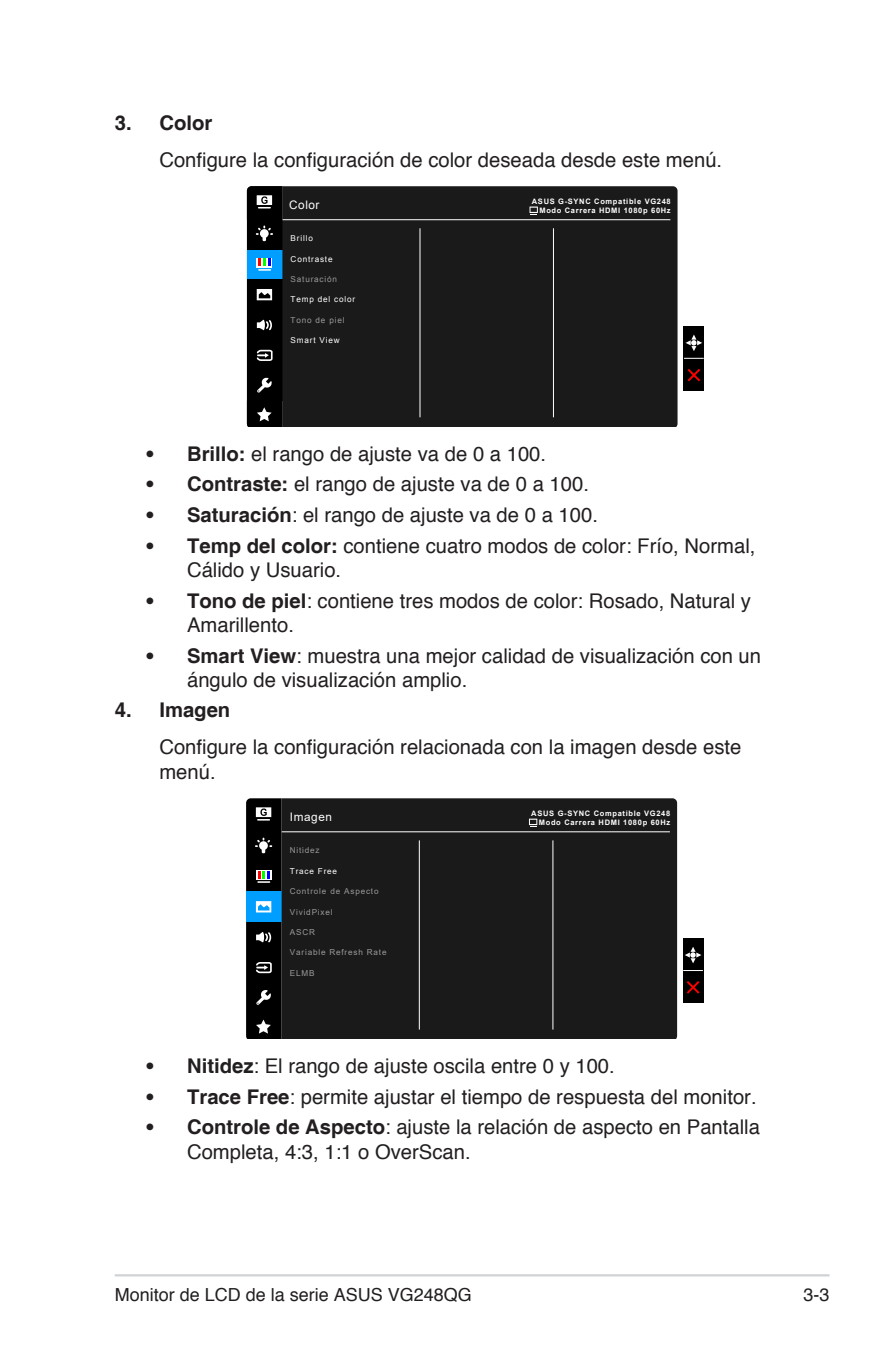
<style>
.page{position:relative;width:893px;height:1346px;background:#fff}
.page>*{position:absolute;margin:0;border:0;box-sizing:border-box;transform-origin:0 0}
.Bulleted_Text{font:20.25px/24.3px "Helvetica";color:#231f20}
.List{font:20.25px/24.3px "Helvetica";color:#231f20}
.List_Bold{font:700 20.25px "Helvetica";color:#231f20}
.Footer_Text-Right{font:18px "Helvetica";color:#231f20}
.Page_No__Right{font:18px "Helvetica";color:#231f20}
.t1{font:11.7px "Arial";letter-spacing:.05em;color:#fff}
.t2{font:8.1px "Arial";letter-spacing:.1em;color:#999}
.t3{font:8.1px "Arial";letter-spacing:.1em;color:#fff}
.t4{font:700 7.42px/8.8px "Arial";letter-spacing:.09em;color:#fff;text-align:right}
.s1{font-weight:700}
</style>
<div class="page">
<hr style="left:115px;top:1274px;width:714px;height:2px;background:#d1d2d4">
<div style="left:282px;top:186px;width:395px;height:240px;background:#1a1a1a"></div>
<hr style="left:283px;top:219px;width:387px;height:1px;background:#fff">
<hr style="left:420px;top:228px;width:1px;height:189px;background:#fff">
<hr style="left:553px;top:228px;width:1px;height:189px;background:#fff">
<svg style="left:529px;top:207px;width:9px;height:6px"></svg>
<svg style="left:530px;top:208px;width:7px;height:7px"></svg>
<svg style="left:247px;top:186px;width:35px;height:240px;background:#192933"></svg>
<div style="left:684px;top:326px;width:20px;height:65px;background:#000"></div>
<svg style="left:684px;top:358px;width:20px;height:1px"></svg>
<svg style="left:686px;top:334px;width:16px;height:17px"></svg>
<svg style="left:688px;top:369px;width:12px;height:12px"></svg>
<div style="left:282px;top:798px;width:395px;height:240px;background:#1a1a1a"></div>
<hr style="left:282px;top:831px;width:388px;height:1px;background:#fff">
<hr style="left:419px;top:840px;width:1px;height:189px;background:#fff">
<hr style="left:552px;top:840px;width:1px;height:189px;background:#fff">
<div style="left:529px;top:818px;width:8px;height:7px;background:#c8c8c8"></div>
<svg style="left:530px;top:820px;width:6px;height:7px"></svg>
<svg style="left:246px;top:798px;width:36px;height:240px;background:#1a2c37"></svg>
<div style="left:683px;top:938px;width:20px;height:65px;background:#000"></div>
<svg style="left:683px;top:970px;width:20px;height:1px"></svg>
<svg style="left:685px;top:947px;width:16px;height:16px"></svg>
<svg style="left:687px;top:981px;width:12px;height:12px"></svg>
<p class="List_Bold" style="left:115px;top:110px;width:99px">3. Color</p>
<p class="List" style="left:159px;top:147px;width:564px">Configure la configuración de color deseada desde este menú.</p>
<p class="t4" style="left:532px;top:197px;width:140px">ASUS G-SYNC Compatible VG248<br>Modo Carrera HDMI 1080p 60Hz</p>
<p class="t3" style="left:291px;top:233px;width:24px">Brillo</p>
<p class="t3" style="left:291px;top:253px;width:43px">Contraste</p>
<p class="t2" style="left:291px;top:274px;width:48px">Saturación</p>
<p class="t3" style="left:291px;top:294px;width:66px">Temp del color</p>
<p class="t2" style="left:291px;top:315px;width:55px">Tono de piel</p>
<p class="t3" style="left:291px;top:335px;width:51px">Smart View</p>
<p class="t1" style="left:289px;top:197px;width:32px">Color</p>
<p class="Bulleted_Text" style="left:147px;top:441px;width:401px"><span class="s1">• Brillo:</span> el rango de ajuste va de 0 a 100.</p>
<p class="Bulleted_Text" style="left:147px;top:472px;width:444px"><span class="s1">• Contraste:</span> el rango de ajuste va de 0 a 100.</p>
<p class="Bulleted_Text" style="left:147px;top:502px;width:453px"><span class="s1">• Saturación</span>: el rango de ajuste va de 0 a 100.</p>
<p class="Bulleted_Text" style="left:187px;top:533px;width:570px;text-indent:-40px"><span class="s1">• Temp del color:</span> contiene cuatro modos de color: Frío, Normal,<br>Cálido y Usuario.</p>
<p class="Bulleted_Text" style="left:187px;top:588px;width:565px;text-indent:-40px"><span class="s1">• Tono de piel</span>: contiene tres modos de color: Rosado, Natural y<br>Amarillento.</p>
<p class="Bulleted_Text" style="left:187px;top:643px;width:575px;text-indent:-40px"><span class="s1">• Smart View</span>: muestra una mejor calidad de visualización con un ángulo de visualización amplio.</p>
<p class="List_Bold" style="left:115px;top:698px;width:117px">4. Imagen</p>
<p class="List" style="left:159px;top:734px;width:583px">Configure la configuración relacionada con la imagen desde este menú.</p>
<p class="t4" style="left:531px;top:809px;width:140px">ASUS G-SYNC Compatible VG248<br>Modo Carrera HDMI 1080p 60Hz</p>
<p class="t2" style="left:290px;top:845px;width:31px">Nitidez</p>
<p class="t3" style="left:290px;top:865px;width:49px">Trace Free</p>
<p class="t2" style="left:290px;top:886px;width:90px">Controle de Aspecto</p>
<p class="t2" style="left:290px;top:906px;width:44px">VividPixel</p>
<p class="t2" style="left:290px;top:926px;width:27px">ASCR</p>
<p class="t2" style="left:290px;top:947px;width:98px">Variable Refresh Rate</p>
<p class="t2" style="left:290px;top:967px;width:26px">ELMB</p>
<p class="t1" style="left:290px;top:809px;width:44px">Imagen</p>
<p class="Bulleted_Text" style="left:147px;top:1053px;width:470px"><span class="s1">• Nitidez</span>: El rango de ajuste oscila entre 0 y 100.</p>
<p class="Bulleted_Text" style="left:147px;top:1084px;width:612px"><span class="s1">• Trace Free</span>: permite ajustar el tiempo de respuesta del monitor.</p>
<p class="Bulleted_Text" style="left:187px;top:1114px;width:574px;text-indent:-40px"><span class="s1">• Controle de Aspecto</span>: ajuste la relación de aspecto en Pantalla<br>Completa, 4:3, 1:1 o OverScan.</p>
<p class="Footer_Text-Right" style="left:115px;top:1283px;width:359px">Monitor de LCD de la serie ASUS VG248QG</p>
<p class="Page_No__Right" style="left:803px;top:1283px;width:28px">3-3</p>
</div>
